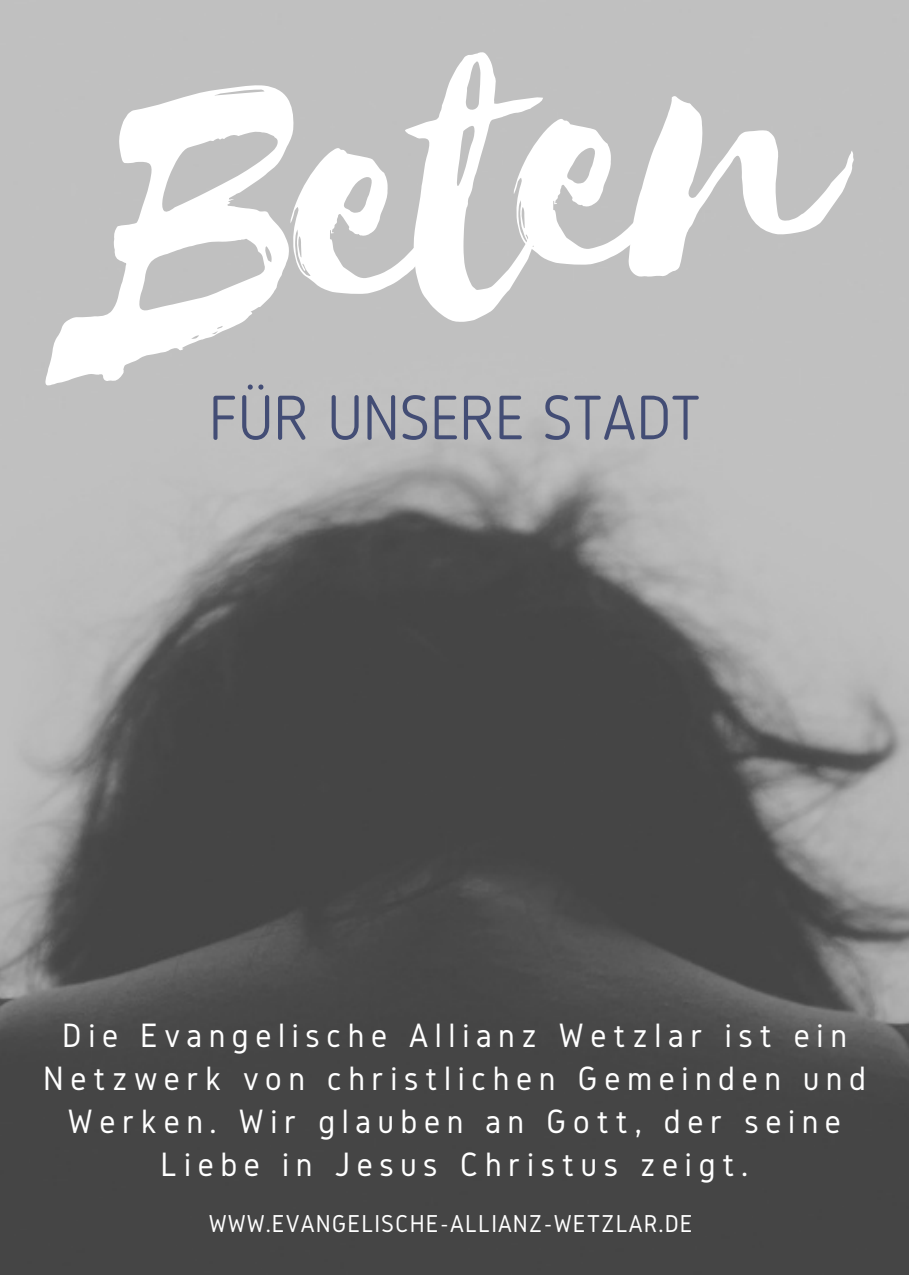
<style>
.page{position:relative;width:909px;height:1276px;background:#fff}
.page>*{position:absolute;margin:0;border:0;box-sizing:border-box;transform-origin:0 0}
.t1{font:419.4px "Selima";color:#fff}
.t2{font:300 61.8px "Blogger Sans";color:#434d75}
.t3{font:35.1px/42.6px "Gidole";letter-spacing:.19em;color:#fff;text-align:center}
.t4{font:25.5px "Gidole";letter-spacing:.04em;color:#fff}
</style>
<div class="page">
<img style="left:0;top:0;width:908px;height:1274px">
<h1 class="t1" style="left:57px;top:-2px;width:768px;rotate:-7deg">Beten</h1>
<p class="t2" style="left:209px;top:392px;width:493px">FÜR UNSERE STADT</p>
<h2 class="t3" style="left:43px;top:1014px;width:824px">Die Evangelische Allianz Wetzlar ist ein Netzwerk von christlichen Gemeinden und Werken. Wir glauben an Gott, der seine Liebe in Jesus Christus zeigt.</h2>
<h3 class="t4" style="left:209px;top:1209px;width:486px">WWW.EVANGELISCHE-ALLIANZ-WETZLAR.DE</h3>
</div>
